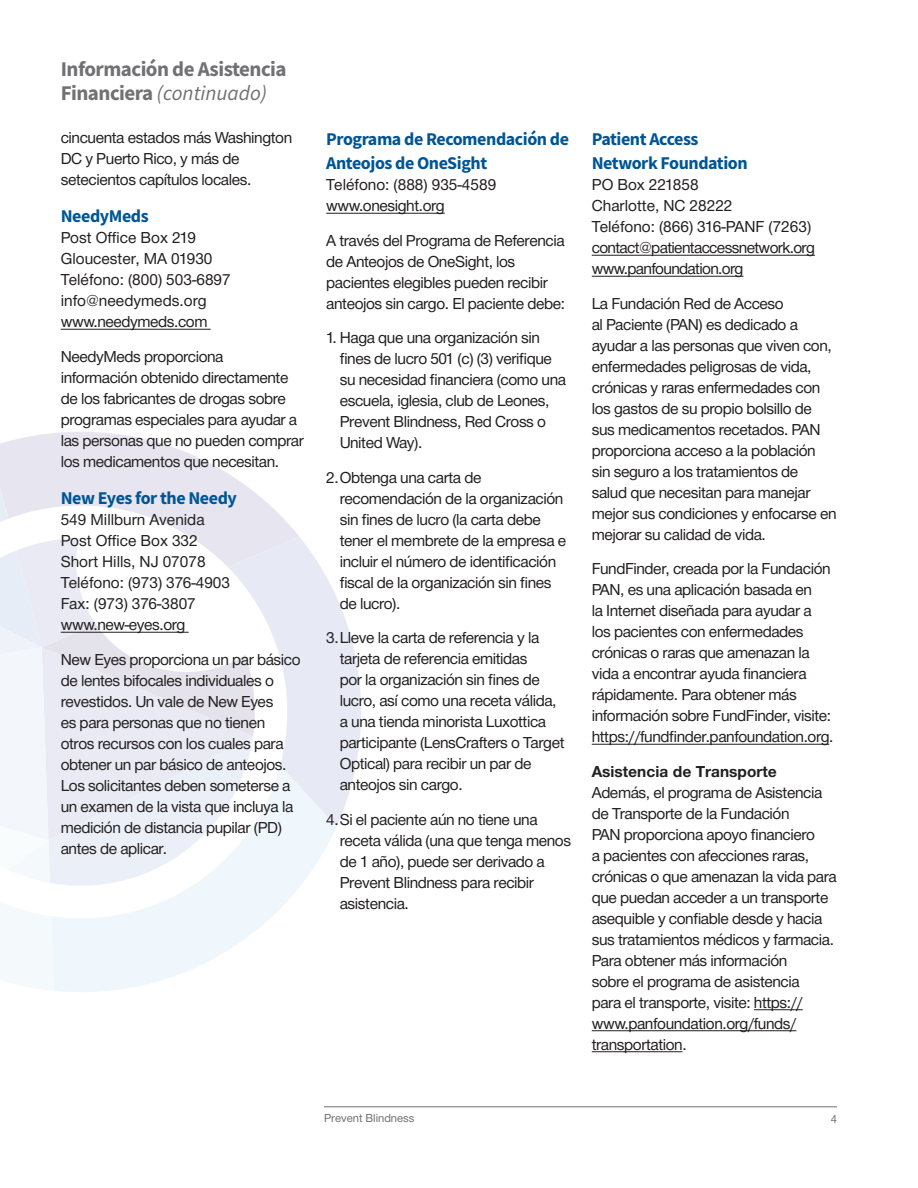
<style>
.page{position:relative;width:918px;height:1188px;background:#fff}
.page>*{position:absolute;margin:0;border:0;box-sizing:border-box;transform-origin:0 0}
.t1{font:700 21px/24px "Source Sans Pro";letter-spacing:-.025em;color:#717074}
.ITalic_description{font:700 18px/24px "Source Sans Pro";letter-spacing:-.025em;color:#005595}
.ITalic_description-2{font:16.5px/21px "Helvetica Neue H55";letter-spacing:-.025em;color:#231f20}
.ITalic_description-3{font:16.5px "Helvetica Neue H55";color:#231f20}
.t2{font:16.5px "Helvetica Neue H75";color:#231f20}
.t3{font:12px "Helvetica Neue H55";color:#717074}
.s1{font-weight:400;font-style:italic}
</style>
<div class="page">
<svg style="left:54px;top:886px;width:246px;height:106px;fill:#eff6fc"></svg>
<svg style="left:0;top:902px;width:54px;height:88px"></svg>
<svg style="left:0;top:432px;width:361px;height:454px"></svg>
<hr style="left:324px;top:1107px;width:513px;height:1px;background:#717074">
<hr style="left:61px;top:329px;width:150px;height:1px;background:#231f20">
<hr style="left:61px;top:632px;width:128px;height:1px;background:#231f20">
<hr style="left:326px;top:213px;width:119px;height:1px;background:#231f20">
<hr style="left:592px;top:255px;width:223px;height:1px;background:#231f20">
<hr style="left:592px;top:276px;width:151px;height:1px;background:#231f20">
<hr style="left:592px;top:744px;width:237px;height:1px;background:#231f20">
<hr style="left:754px;top:1009px;width:49px;height:1px;background:#231f20">
<hr style="left:592px;top:1030px;width:204px;height:1px;background:#231f20">
<hr style="left:592px;top:1051px;width:90px;height:1px;background:#231f20">
<p class="t1" style="left:61px;top:57px;width:227px">Información de Asistencia<br>Financiera <span class="s1">(continuado)</span></p>
<p class="ITalic_description-2" style="left:61px;top:128px;width:233px">cincuenta estados más Washington<br>DC y Puerto Rico, y más de setecientos capítulos locales.</p>
<p class="ITalic_description" style="left:61px;top:204px;width:90px">NeedyMeds</p>
<p class="ITalic_description-3" style="left:61px;top:227px;width:137px">Post Office Box 219</p>
<p class="ITalic_description-3" style="left:61px;top:248px;width:153px">Gloucester, MA 01930</p>
<p class="ITalic_description-3" style="left:61px;top:269px;width:172px">Teléfono: (800) 503-6897</p>
<p class="ITalic_description-3" style="left:61px;top:290px;width:147px">info@needymeds.org</p>
<p class="ITalic_description-2" style="left:61px;top:313px;width:148px">www.needymeds.com</p>
<p class="ITalic_description-2" style="left:61px;top:347px;width:245px">NeedyMeds proporciona información obtenido directamente de los fabricantes de drogas sobre programas especiales para ayudar a las personas que no pueden comprar los medicamentos que necesitan.</p>
<p class="ITalic_description" style="left:61px;top:486px;width:178px">New Eyes for the Needy</p>
<p class="ITalic_description-3" style="left:61px;top:509px;width:145px">549 Millburn Avenida</p>
<p class="ITalic_description-3" style="left:61px;top:530px;width:139px">Post Office Box 332</p>
<p class="ITalic_description-3" style="left:61px;top:551px;width:146px">Short Hills, NJ 07078</p>
<p class="ITalic_description-3" style="left:61px;top:572px;width:171px">Teléfono: (973) 376-4903</p>
<p class="ITalic_description-3" style="left:61px;top:593px;width:137px">Fax: (973) 376-3807</p>
<p class="ITalic_description-2" style="left:61px;top:616px;width:126px">www.new-eyes.org</p>
<p class="ITalic_description-2" style="left:61px;top:650px;width:241px">New Eyes proporciona un par básico de lentes bifocales individuales o revestidos. Un vale de New Eyes<br>es para personas que no tienen otros recursos con los cuales para obtener un par básico de anteojos.<br>Los solicitantes deben someterse a un examen de la vista que incluya la medición de distancia pupilar (PD) antes de aplicar.</p>
<p class="ITalic_description" style="left:326px;top:127px;width:244px">Programa de Recomendación de<br>Anteojos de OneSight</p>
<p class="ITalic_description-3" style="left:326px;top:174px;width:172px">Teléfono: (888) 935-4589</p>
<p class="ITalic_description-2" style="left:326px;top:197px;width:120px">www.onesight.org</p>
<p class="ITalic_description-2" style="left:326px;top:231px;width:240px">A través del Programa de Referencia de Anteojos de OneSight, los pacientes elegibles pueden recibir anteojos sin cargo. El paciente debe:</p>
<p class="ITalic_description-2" style="left:340px;top:329px;width:228px;text-indent:-14px">1. Haga que una organización sin fines de lucro 501 (c) (3) verifique su necesidad financiera (como una escuela, iglesia, club de Leones,<br>Prevent Blindness, Red Cross o<br>United Way).</p>
<p class="ITalic_description-2" style="left:340px;top:468px;width:228px;text-indent:-14px">2.Obtenga una carta de recomendación de la organización sin fines de lucro (la carta debe tener el membrete de la empresa e incluir el número de identificación fiscal de la organización sin fines de lucro).</p>
<p class="ITalic_description-2" style="left:340px;top:629px;width:226px;text-indent:-14px">3.Lleve la carta de referencia y la tarjeta de referencia emitidas<br>por la organización sin fines de lucro, así como una receta válida, a una tienda minorista Luxottica participante (LensCrafters o Target<br>Optical) para recibir un par de anteojos sin cargo.</p>
<p class="ITalic_description-2" style="left:340px;top:810px;width:233px;text-indent:-14px">4.Si el paciente aún no tiene una receta válida (una que tenga menos de 1 año), puede ser derivado a<br>Prevent Blindness para recibir asistencia.</p>
<p class="ITalic_description" style="left:592px;top:127px;width:158px">Patient Access<br>Network Foundation</p>
<p class="ITalic_description-3" style="left:592px;top:174px;width:108px">PO Box 221858</p>
<p class="ITalic_description-3" style="left:592px;top:195px;width:142px">Charlotte, NC 28222</p>
<p class="ITalic_description-3" style="left:592px;top:216px;width:221px">Teléfono: (866) 316-PANF (7263)</p>
<p class="ITalic_description-2" style="left:592px;top:239px;width:225px">contact@patientaccessnetwork.org</p>
<p class="ITalic_description-2" style="left:592px;top:260px;width:153px">www.panfoundation.org</p>
<p class="ITalic_description-2" style="left:592px;top:294px;width:246px">La Fundación Red de Acceso<br>al Paciente (PAN) es dedicado a ayudar a las personas que viven con, enfermedades peligrosas de vida, crónicas y raras enfermedades con los gastos de su propio bolsillo de sus medicamentos recetados. PAN proporciona acceso a la población sin seguro a los tratamientos de salud que necesitan para manejar mejor sus condiciones y enfocarse en mejorar su calidad de vida.</p>
<p class="ITalic_description-2" style="left:592px;top:560px;width:243px">FundFinder, creada por la Fundación PAN, es una aplicación basada en<br>la Internet diseñada para ayudar a los pacientes con enfermedades crónicas o raras que amenazan la vida a encontrar ayuda financiera rápidamente. Para obtener más información sobre FundFinder, visite: https://fundfinder.panfoundation.org.</p>
<p class="t2" style="left:592px;top:760px;width:187px">Asistencia de Transporte</p>
<p class="ITalic_description-2" style="left:592px;top:783px;width:247px">Además, el programa de Asistencia de Transporte de la Fundación<br>PAN proporciona apoyo financiero<br>a pacientes con afecciones raras, crónicas o que amenazan la vida para que puedan acceder a un transporte asequible y confiable desde y hacia sus tratamientos médicos y farmacia.<br>Para obtener más información<br>sobre el programa de asistencia<br>para el transporte, visite: https:// www.panfoundation.org/funds/ transportation.</p>
<p class="t3" style="left:324px;top:1110px;width:92px">Prevent Blindness</p>
<p class="t3" style="left:831px;top:1111px;width:8px">4</p>
</div>
